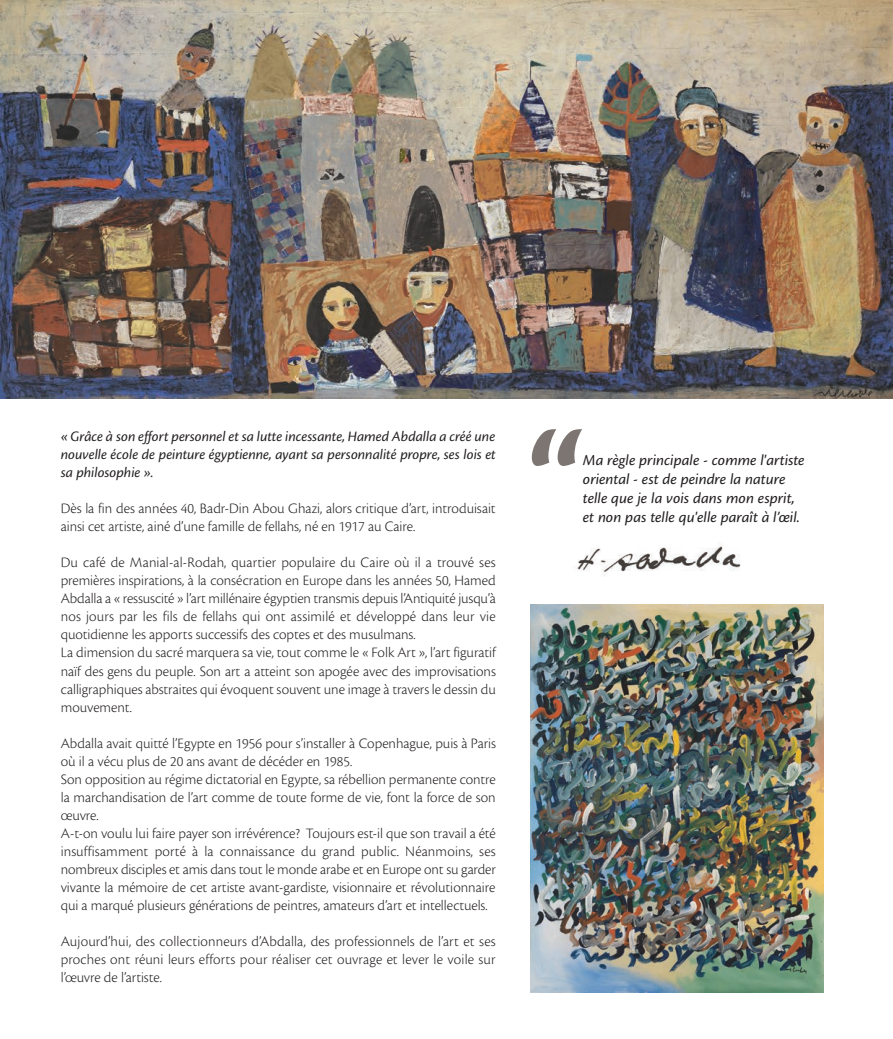
<style>
.page{position:relative;width:893px;height:1039px;background:#fff}
.page>*{position:absolute;margin:0;border:0;box-sizing:border-box;transform-origin:0 0}
.t1{font:600 155.55px "Cronos Pro";color:#7c7571}
.t2{font:15.9px/19px "Cronos Pro Capt It";letter-spacing:-.005em;color:#231f20}
.t3{font:300 15px/18px "Cronos Pro";color:#231f20}
.t4{font:italic 15px/18px "Cronos Pro";color:#231f20;text-align:justify}
</style>
<div class="page">
<img style="left:0;top:0;width:893px;height:399px">
<img style="left:530px;top:605px;width:293px;height:387px">
<img style="left:577px;top:545px;width:164px;height:31px">
<p class="t4" style="left:61px;top:429px;width:437px">« Grâce à son effort personnel et sa lutte incessante, Hamed Abdalla a créé une nouvelle école de peinture égyptienne, ayant sa personnalité propre, ses lois et sa philosophie ».</p>
<p class="t3" style="left:61px;top:501px;width:436px">Dès la fin des années 40, Badr-Din Abou Ghazi, alors critique d’art, introduisait ainsi cet artiste, ainé d’une famille de fellahs, né en 1917 au Caire.</p>
<p class="t3" style="left:61px;top:555px;width:437px">Du café de Manial-al-Rodah, quartier populaire du Caire où il a trouvé ses premières inspirations, à la consécration en Europe dans les années 50, Hamed Abdalla a « ressuscité » l’art millénaire égyptien transmis depuis l’Antiquité jusqu’à nos jours par les fils de fellahs qui ont assimilé et développé dans leur vie quotidienne les apports successifs des coptes et des musulmans.<br>La dimension du sacré marquera sa vie, tout comme le « Folk Art », l’art figuratif naïf des gens du peuple. Son art a atteint son apogée avec des improvisations calligraphiques abstraites qui évoquent souvent une image à travers le dessin du mouvement.</p>
<p class="t3" style="left:61px;top:735px;width:437px">Abdalla avait quitté l’Egypte en 1956 pour s’installer à Copenhague, puis à Paris où il a vécu plus de 20 ans avant de décéder en 1985.<br>Son opposition au régime dictatorial en Egypte, sa rébellion permanente contre la marchandisation de l’art comme de toute forme de vie, font la force de son œuvre.<br>A-t-on voulu lui faire payer son irrévérence? Toujours est-il que son travail a été insuffisamment porté à la connaissance du grand public. Néanmoins, ses nombreux disciples et amis dans tout le monde arabe et en Europe ont su garder vivante la mémoire de cet artiste avant-gardiste, visionnaire et révolutionnaire qui a marqué plusieurs générations de peintres, amateurs d’art et intellectuels.</p>
<p class="t3" style="left:61px;top:933px;width:436px;text-align:justify">Aujourd’hui, des collectionneurs d’Abdalla, des professionnels de l’art et ses proches ont réuni leurs efforts pour réaliser cet ouvrage et lever le voile sur l’œuvre de l’artiste.</p>
<h1 class="t1" style="left:527px;top:430px;width:62px">“</h1>
<p class="t2" style="left:583px;top:451px;width:223px">Ma règle principale - comme l'artiste oriental - est de peindre la nature telle que je la vois dans mon esprit,</p>
<p class="t2" style="left:583px;top:508px;width:218px">et non pas telle qu'elle paraît à l’œil.</p>
</div>
